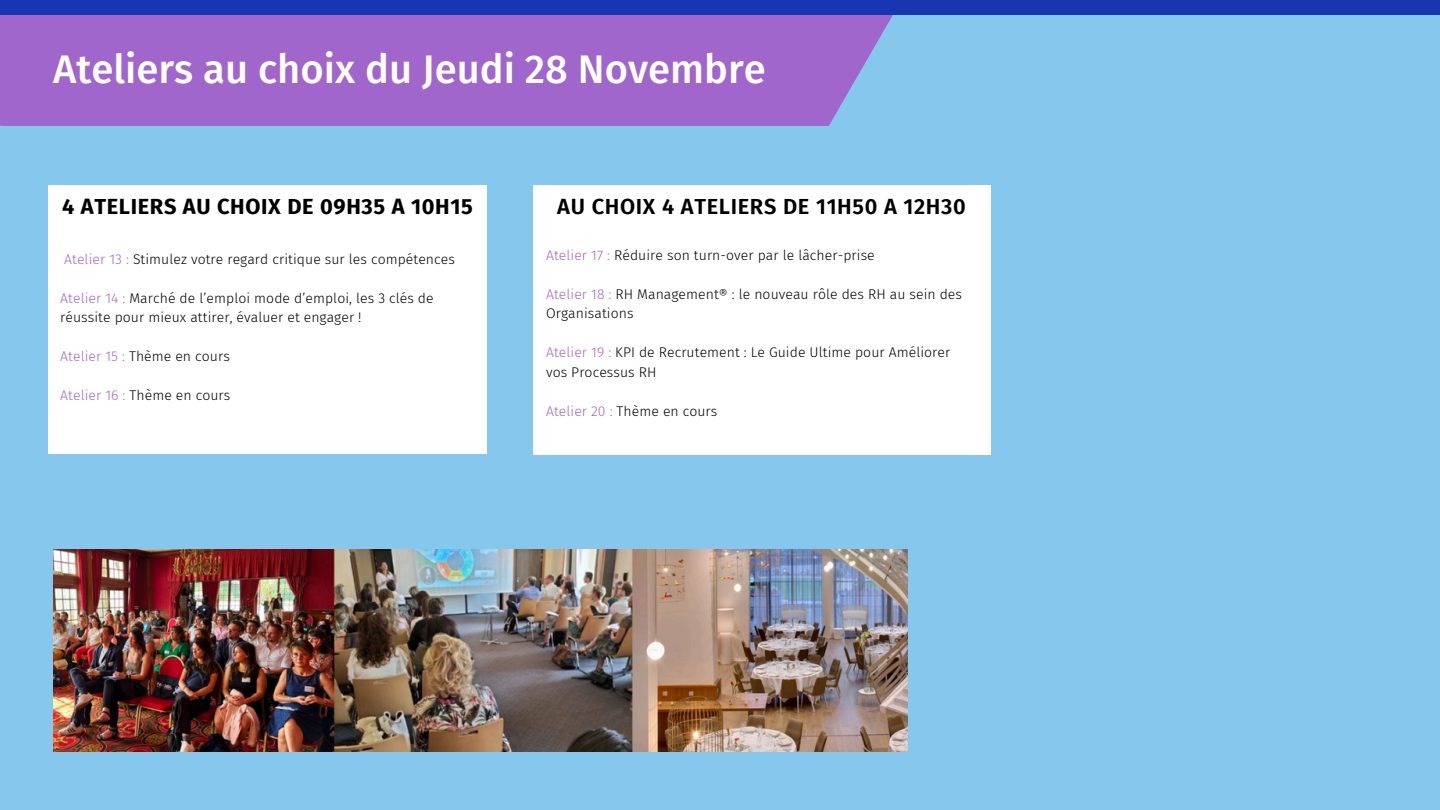
<style>
.page{position:relative;width:1440px;height:810px;background:#86c7ed}
.page>*{position:absolute;margin:0;border:0;box-sizing:border-box;transform-origin:0 0}
.t1{font:500 40px "Fira Sans";color:#fff}
.t2{font:600 21.9px "Fira Sans";letter-spacing:.03em;color:#000}
.t3{font:700 21.8px "Fira Sans";letter-spacing:.03em;color:#000}
.t4{font:300 14px/19.5px "Fira Sans";letter-spacing:.005em;color:#000}
.s1{color:#a066cb}
</style>
<div class="page">
<div style="left:0;top:0;width:897px;height:126px;background:#a066cb"></div>
<div style="left:0;top:0;width:1440px;height:14px;background:#1836b2"></div>
<div style="left:533px;top:185px;width:457px;height:269px;background:#fff"></div>
<img style="left:53px;top:550px;width:854px;height:202px">
<div style="left:48px;top:185px;width:439px;height:269px;background:#fff"></div>
<p class="t1" style="left:53px;top:46px;width:714px">Ateliers au choix du Jeudi 28 Novembre</p>
<p class="t3" style="left:62px;top:193px;width:412px">4 ATELIERS AU CHOIX DE 09H35 A 10H15</p>
<p class="t4" style="left:64px;top:249px;width:392px"><span class="s1">Atelier 13 :</span> Stimulez votre regard critique sur les compétences</p>
<h2 class="t4" style="left:60px;top:288px;width:375px"><span class="s1">Atelier 14 :</span> Marché de l’emploi mode d’emploi, les 3 clés de réussite pour mieux attirer, évaluer et engager !</h2>
<h2 class="t4" style="left:60px;top:347px;width:171px"><span class="s1">Atelier 15 :</span> Thème en cours</h2>
<p class="t4" style="left:60px;top:386px;width:172px"><span class="s1">Atelier 16 :</span> Thème en cours</p>
<p class="t2" style="left:557px;top:193px;width:410px">AU CHOIX 4 ATELIERS DE 11H50 A 12H30</p>
<p class="t4" style="left:546px;top:246px;width:330px"><span class="s1">Atelier 17 :</span> Réduire son turn-over par le lâcher-prise</p>
<p class="t4" style="left:546px;top:285px;width:417px"><span class="s1">Atelier 18 :</span> RH Management® : le nouveau rôle des RH au sein des<br>Organisations</p>
<p class="t4" style="left:546px;top:343px;width:406px"><span class="s1">Atelier 19 :</span> KPI de Recrutement : Le Guide Ultime pour Améliorer vos Processus RH</p>
<p class="t4" style="left:546px;top:402px;width:173px"><span class="s1">Atelier 20 :</span> Thème en cours</p>
</div>
